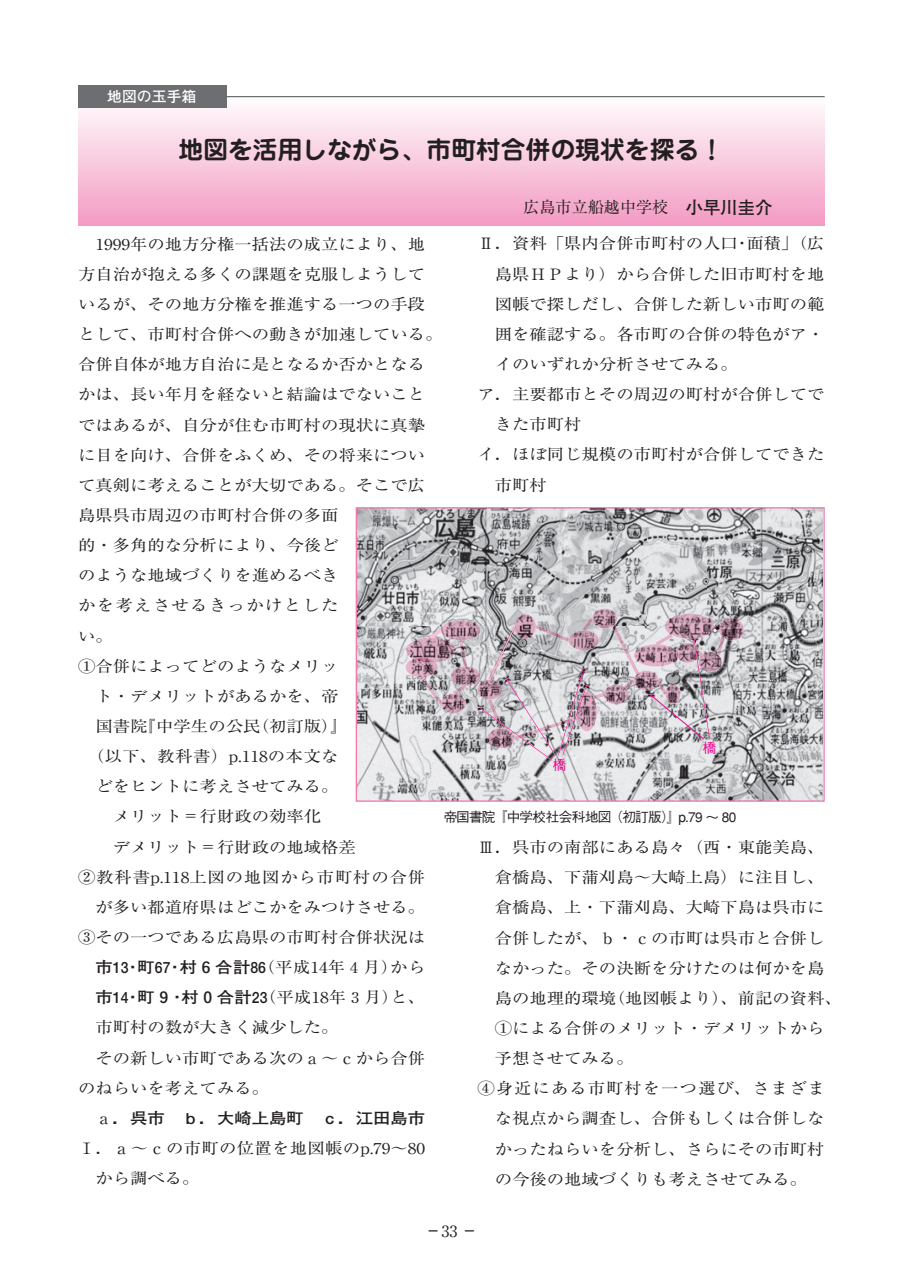
<style>
.page{position:relative;width:903px;height:1276px;background:#fff}
.page>*{position:absolute;margin:0;border:0;box-sizing:border-box;transform-origin:0 0}
.t1{font:700 24.85px "Jun 501";color:#231f20}
.t2{font:16.1px "Ryumin";color:#231f20}
.t3{font:700 16.1px "Ryumin";color:#231f20}
.t4{font:15.58px/30.1px "Ryumin";color:#231f20;scale:1.11 1}
.t5{font:700 15.58px/30.1px "Futo Go B101";color:#231f20;scale:1.11 1}
.t6{font:15.58px "Ryumin";letter-spacing:.05em;color:#231f20;scale:1.11 1}
.t7{font:15.58px "Ryumin";letter-spacing:.06em;color:#231f20;scale:1.11 1}
.t8{font:15.58px "Ryumin";letter-spacing:.025em;color:#231f20;scale:1.11 1}
.t9{font:15.58px "Ryumin";letter-spacing:.075em;color:#231f20;scale:1.11 1}
.t10{font:700 14.88px "Futo Go B101";color:#fff}
.t11{font:500 13.65px "Gothic BBB";letter-spacing:-.04em;color:#231f20}
.t12{font:500 13.65px "Gothic BBB";color:#ed028c}
.s1{font-family:"Futo Go B101";font-weight:700;font-size:17.32px}
.s2{font-family:"Ryumin";font-weight:400}
.s3{font-weight:400}
</style>
<div class="page">
<div style="left:78px;top:97px;width:747px;height:129px;background:linear-gradient(to bottom,#fefdfd,#f39ac2)"></div>
<hr style="left:223px;top:96px;width:602px;height:1px;background:#6d6e71">
<div style="left:78px;top:85px;width:149px;height:23px;background:#6d6e71"></div>
<img style="left:358px;top:509px;width:465px;height:291px">
<img style="left:441px;top:620px;width:37px;height:20px">
<img style="left:406px;top:638px;width:49px;height:24px">
<img style="left:406px;top:659px;width:32px;height:18px">
<img style="left:413px;top:657px;width:23px;height:5px">
<img style="left:451px;top:666px;width:27px;height:20px">
<img style="left:441px;top:693px;width:25px;height:20px">
<img style="left:515px;top:614px;width:21px;height:3px">
<img style="left:592px;top:609px;width:25px;height:19px">
<img style="left:477px;top:680px;width:1px;height:19px">
<img style="left:605px;top:685px;width:24px;height:19px">
<img style="left:634px;top:670px;width:14px;height:20px">
<img style="left:639px;top:644px;width:9px;height:22px">
<img style="left:719px;top:618px;width:25px;height:22px">
<img style="left:665px;top:614px;width:49px;height:11px">
<img style="left:459px;top:640px;width:8px;height:26px">
<svg style="left:453px;top:684px;width:13px;height:11px"></svg>
<img style="left:420px;top:677px;width:22px;height:27px">
<svg style="left:426px;top:625px;width:20px;height:17px"></svg>
<img style="left:612px;top:625px;width:27px;height:49px">
<svg style="left:624px;top:679px;width:11px;height:10px"></svg>
<svg style="left:478px;top:617px;width:127px;height:144px;background:#bdb4bb"></svg>
<svg style="left:648px;top:625px;width:76px;height:115px;background:#b6a8b1"></svg>
<div style="left:356px;top:507px;width:469px;height:295px;border:1px solid #f172ac"></div>
<p class="t10" style="left:107px;top:91px;width:91px">地図の玉手箱</p>
<h1 class="t1" style="left:179px;top:140px;width:547px">地図を活用しながら、市町村合併の現状を探る！</h1>
<p class="t2" style="left:523px;top:201px;width:251px">広島市立船越中学校<span class="s1">　小早川圭介</span></p>
<p class="t4" style="left:78px;top:231px;width:314px">　1999年の地方分権一括法の成立により、地</p>
<p class="t4" style="left:78px;top:261px;width:314px">方自治が抱える多くの課題を克服しようして</p>
<p class="t4" style="left:78px;top:291px;width:314px">いるが、その地方分権を推進する一つの手段</p>
<p class="t4" style="left:78px;top:321px;width:330px">として、市町村合併への動きが加速している。</p>
<p class="t4" style="left:78px;top:351px;width:314px">合併自体が地方自治に是となるか否かとなる</p>
<p class="t4" style="left:78px;top:382px;width:314px">かは、長い年月を経ないと結論はでないこと</p>
<p class="t4" style="left:78px;top:412px;width:314px">ではあるが、自分が住む市町村の現状に真摯</p>
<p class="t4" style="left:78px;top:442px;width:314px">に目を向け、合併をふくめ、その将来につい</p>
<p class="t4" style="left:78px;top:472px;width:314px">て真剣に考えることが大切である。そこで広</p>
<p class="t4" style="left:78px;top:502px;width:236px">島県呉市周辺の市町村合併の多面</p>
<p class="t4" style="left:78px;top:532px;width:236px">的・多角的な分析により、今後ど</p>
<p class="t4" style="left:78px;top:562px;width:236px">のような地域づくりを進めるべき</p>
<p class="t9" style="left:78px;top:600px;width:236px">かを考えさせるきっかけとした</p>
<p class="t4" style="left:78px;top:623px;width:33px">い。</p>
<p class="t4" style="left:78px;top:653px;width:236px">①合併によってどのようなメリッ</p>
<p class="t4" style="left:95px;top:683px;width:220px">ト・デメリットがあるかを、帝</p>
<p class="t4" style="left:95px;top:713px;width:228px">国書院『中学生の公民（初訂版）』</p>
<p class="t8" style="left:87px;top:750px;width:228px">（以下、教科書）p.118の本文な</p>
<p class="t4" style="left:95px;top:773px;width:220px">どをヒントに考えさせてみる。</p>
<p class="t4" style="left:113px;top:803px;width:189px">メリット＝行財政の効率化</p>
<p class="t4" style="left:113px;top:834px;width:220px">デメリット＝行財政の地域格差</p>
<p class="t6" style="left:78px;top:871px;width:314px">②教科書p.118上図の地図から市町村の合併</p>
<p class="t4" style="left:95px;top:894px;width:299px">が多い都道府県はどこかをみつけさせる。</p>
<p class="t4" style="left:78px;top:924px;width:314px">③その一つである広島県の市町村合併状況は</p>
<p class="t5" style="left:95px;top:954px;width:299px">市13･町67･村６合計86<span class="s2">（平成14年４月）から</span>市14･町９･村０合計23<span class="s2">（平成18年３月）と、</span></p>
<p class="t4" style="left:78px;top:1014px;width:314px;text-indent:17px">市町村の数が大きく減少した。<br>　その新しい市町である次のａ～ｃから合併のねらいを考えてみる。</p>
<p class="t5" style="left:78px;top:1105px;width:314px"><span class="s2">　ａ</span>．呉市　ｂ．大崎上島町　ｃ．江田島市</p>
<p class="t4" style="left:95px;top:1135px;width:299px;text-indent:-17px">Ⅰ．ａ～ｃの市町の位置を地図帳のp.79～80から調べる。</p>
<p class="t4" style="left:477px;top:231px;width:314px">Ⅱ．資料「県内合併市町村の人口・面積」（広</p>
<p class="t4" style="left:495px;top:261px;width:299px">島県ＨＰより）から合併した旧市町村を地</p>
<p class="t4" style="left:495px;top:291px;width:299px">図帳で探しだし、合併した新しい市町の範</p>
<p class="t4" style="left:495px;top:321px;width:299px">囲を確認する。各市町の合併の特色がア・</p>
<p class="t4" style="left:495px;top:351px;width:220px">イのいずれか分析させてみる。</p>
<p class="t4" style="left:477px;top:381px;width:314px">ア．主要都市とその周辺の町村が合併してで</p>
<p class="t4" style="left:495px;top:411px;width:80px">きた市町村</p>
<p class="t4" style="left:477px;top:442px;width:314px">イ．ほぼ同じ規模の市町村が合併してできた</p>
<p class="t4" style="left:495px;top:472px;width:48px">市町村</p>
<p class="t12" style="left:703px;top:743px;width:15px">橋</p>
<p class="t12" style="left:553px;top:760px;width:15px">橋</p>
<p class="t11" style="left:444px;top:812px;width:294px">帝国書院『中学校社会科地図（初訂版）』p.79 ～ 80</p>
<p class="t4" style="left:477px;top:834px;width:314px">Ⅲ．呉市の南部にある島々（西・東能美島、</p>
<p class="t4" style="left:495px;top:864px;width:299px">倉橋島、下蒲刈島～大崎上島）に注目し、</p>
<p class="t4" style="left:495px;top:894px;width:299px">倉橋島、上・下蒲刈島、大崎下島は呉市に</p>
<p class="t4" style="left:495px;top:925px;width:299px">合併したが、ｂ・ｃの市町は呉市と合併し</p>
<p class="t4" style="left:495px;top:955px;width:299px">なかった。その決断を分けたのは何かを島</p>
<p class="t4" style="left:495px;top:985px;width:314px">島の地理的環境（地図帳より）、前記の資料、</p>
<p class="t4" style="left:495px;top:1015px;width:299px">①による合併のメリット・デメリットから</p>
<p class="t4" style="left:495px;top:1045px;width:127px">予想させてみる。</p>
<p class="t7" style="left:477px;top:1082px;width:314px">④身近にある市町村を一つ選び、さまざま</p>
<p class="t4" style="left:495px;top:1105px;width:299px">な視点から調査し、合併もしくは合併しな</p>
<p class="t4" style="left:495px;top:1136px;width:299px">かったねらいを分析し、さらにその市町村</p>
<p class="t4" style="left:495px;top:1166px;width:283px">の今後の地域づくりも考えさせてみる。</p>
<p class="t3" style="left:425px;top:1225px;width:54px">－<span class="s3">33</span> －</p>
</div>
